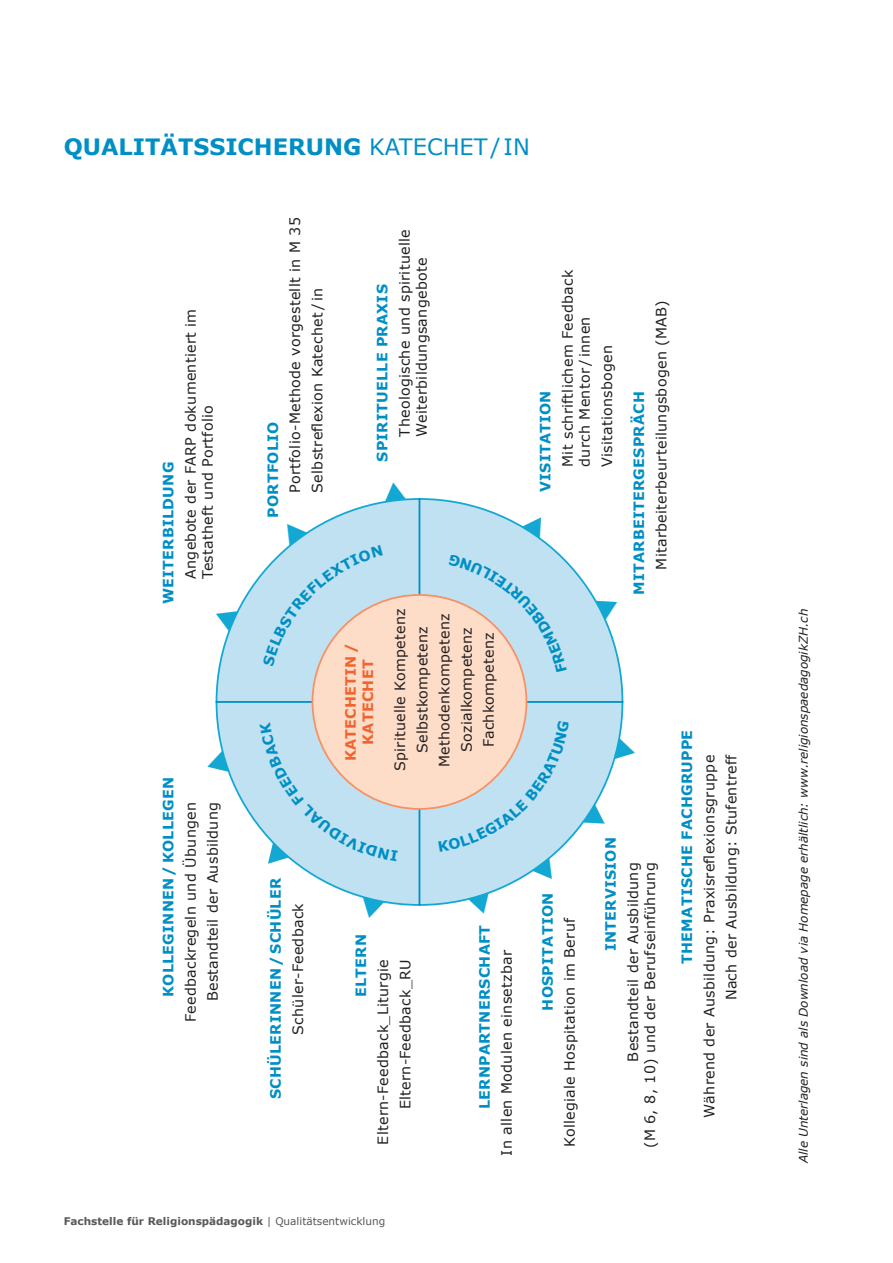
<style>
.page{position:relative;width:893px;height:1263px;background:#fff}
.page>*{position:absolute;margin:0;border:0;box-sizing:border-box;transform-origin:0 0}
.t1{font:700 22.5px "Verdana";color:#008fc5}
.t2{font:14.25px/22.2px "Verdana";letter-spacing:.02em;color:#231f20}
.t3{font:700 14.25px "Verdana";letter-spacing:.02em;color:#008fc5}
.t4{font:700 14.25px/17.1px "Verdana";letter-spacing:.02em;color:#f2642f;text-align:center}
.t5{font:italic 12px "Verdana";color:#231f20}
.t6{font:700 10.5px "Verdana";color:#57585a}
.s1{font-weight:400}
</style>
<div class="page">
<div style="left:216px;top:499px;width:406px;height:406px;background:#bfe1f1;border-radius:50%"></div>
<hr style="left:216px;top:701px;width:407px;height:2px;background:#008fc5">
<hr style="left:419px;top:498px;width:1px;height:408px;background:#008fc5">
<div style="left:312px;top:595px;width:214px;height:214px;background:#fddcc8;border-radius:50%"></div>
<svg style="left:226px;top:600px;width:19px;height:38px"></svg>
<svg style="left:379px;top:498px;width:32px;height:6px"></svg>
<svg style="left:515px;top:522px;width:36px;height:24px"></svg>
<svg style="left:588px;top:589px;width:21px;height:38px"></svg>
<svg style="left:610px;top:733px;width:11px;height:35px"></svg>
<svg style="left:575px;top:797px;width:25px;height:37px"></svg>
<svg style="left:354px;top:893px;width:35px;height:11px"></svg>
<svg style="left:220px;top:745px;width:14px;height:36px"></svg>
<svg style="left:263px;top:515px;width:120px;height:151px"></svg>
<svg style="left:257px;top:722px;width:141px;height:152px"></svg>
<svg style="left:438px;top:721px;width:131px;height:184px"></svg>
<svg style="left:449px;top:554px;width:118px;height:118px"></svg>
<h1 class="t1" style="left:64px;top:131px;width:468px">QUALITÄTSSICHERUNG <span class="s1">KATECHET/ IN</span></h1>
<p class="t3" style="left:158px;top:604px;width:144px;rotate:-90deg">WEITERBILDUNG</p>
<p class="t2" style="left:182px;top:579px;width:272px;line-height:17.1px;rotate:-90deg">Angebote der FARP dokumentiert im<br>Testatheft und Portfolio</p>
<p class="t3" style="left:158px;top:997px;width:222px;rotate:-90deg">KOLLEGINNEN/ KOLLEGEN</p>
<p class="t2" style="left:179px;top:1022px;width:221px;text-align:right;rotate:-90deg">Feedbackregeln und Übungen<br>Bestandteil der Ausbildung</p>
<p class="t3" style="left:263px;top:518px;width:98px;rotate:-90deg">PORTFOLIO</p>
<p class="t2" style="left:284px;top:493px;width:277px;rotate:-90deg">Portfolio-Methode vorgestellt in M 35<br>Selbstreflexion Katechet / in</p>
<p class="t3" style="left:372px;top:462px;width:179px;rotate:-90deg">SPIRITUELLE PRAXIS</p>
<p class="t2" style="left:396px;top:437px;width:209px;line-height:17.1px;rotate:-90deg">Theologische und spirituelle<br>Weiterbildungsangebote</p>
<p class="t4" style="left:342px;top:761px;width:119px;rotate:-90deg">KATECHETIN/<br>KATECHET</p>
<p class="t2" style="left:389px;top:771px;width:164px;text-align:center;rotate:-90deg">Spirituelle Kompetenz<br>Selbstkompetenz<br>Methodenkompetenz<br>Sozialkompetenz<br>Fachkompetenz</p>
<p class="t3" style="left:266px;top:1099px;width:223px;rotate:-90deg">SCHÜLERINNEN/ SCHÜLER</p>
<p class="t2" style="left:287px;top:1035px;width:133px;rotate:-90deg">Schüler-Feedback</p>
<p class="t3" style="left:351px;top:997px;width:64px;rotate:-90deg">ELTERN</p>
<p class="t2" style="left:372px;top:1144px;width:187px;text-align:right;rotate:-90deg">Eltern-Feedback_Liturgie<br>Eltern-Feedback_RU</p>
<p class="t3" style="left:474px;top:1109px;width:186px;rotate:-90deg">LERNPARTNERSCHAFT</p>
<p class="t2" style="left:495px;top:1155px;width:207px;rotate:-90deg">In allen Modulen einsetzbar</p>
<p class="t3" style="left:535px;top:492px;width:103px;rotate:-90deg">VISITATION</p>
<p class="t2" style="left:559px;top:467px;width:198px;line-height:17.1px;rotate:-90deg">Mit schriftlichem Feedback durch Mentor / innen</p>
<p class="t2" style="left:596px;top:467px;width:124px;rotate:-90deg">Visitationsbogen</p>
<p class="t3" style="left:629px;top:595px;width:205px;rotate:-90deg">MITARBEITERGESPRÄCH</p>
<p class="t2" style="left:650px;top:570px;width:271px;rotate:-90deg">Mitarbeiterbeurteilungsbogen (MAB)</p>
<p class="t3" style="left:537px;top:1010px;width:119px;rotate:-90deg">HOSPITATION</p>
<p class="t2" style="left:558px;top:1147px;width:231px;rotate:-90deg">Kollegiale Hospitation im Beruf</p>
<p class="t3" style="left:601px;top:951px;width:116px;rotate:-90deg">INTERVISION</p>
<p class="t2" style="left:624px;top:1148px;width:287px;line-height:17.1px;text-align:right;rotate:-90deg">Bestandteil der Ausbildung<br>(M 6, 8, 10) und der Berufseinführung</p>
<p class="t3" style="left:677px;top:964px;width:236px;rotate:-90deg">THEMATISCHE FACHGRUPPE</p>
<p class="t2" style="left:698px;top:1118px;width:365px;text-align:right;rotate:-90deg">Während der Ausbildung: Praxisreflexionsgruppe<br>Nach der Ausbildung: Stufentreff</p>
<p class="t6" style="left:64px;top:1214px;width:323px">Fachstelle für Religionspädagogik <span class="s1">| Qualitätsentwicklung</span></p>
<p class="t5" style="left:795px;top:1163px;width:556px;rotate:-90deg">Alle Unterlagen sind als Download via Homepage erhältlich: www.religionspaedagogikZH.ch</p>
</div>
